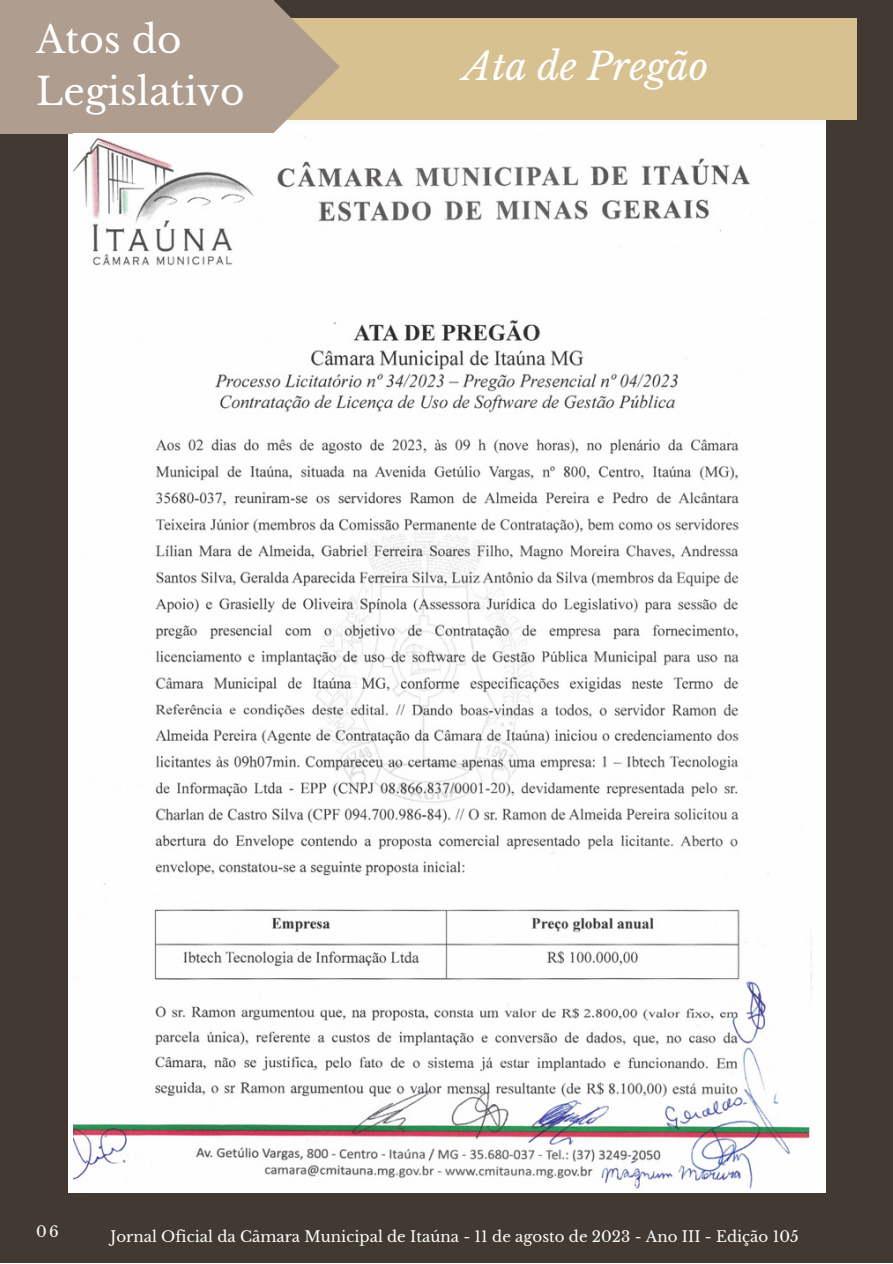
<style>
.page{position:relative;width:893px;height:1264px;background:#fff}
.page>*{position:absolute;margin:0;border:0;box-sizing:border-box;transform-origin:0 0}
.t1{font:37.5px/51.8px "Libre Baskerville";color:#fff}
.t2{font:italic 37.5px "Libre Baskerville";color:#fff}
.t3{font:15px "Libre Baskerville";color:#fff}
.t4{font:15px "Libre Baskerville";color:#fdfdfd}
</style>
<div class="page">
<div style="left:0;top:0;width:892px;height:1262px;background:#413932"></div>
<div style="left:274px;top:18px;width:583px;height:102px;background:#d7c190"></div>
<div style="left:68px;top:120px;width:757px;height:1071px;background:#fff"></div>
<svg style="left:273px;top:0;width:67px;height:133px"></svg>
<div style="left:0;top:0;width:273px;height:133px;background:#af9d90"></div>
<img style="left:73px;top:133px;width:743px;height:1059px">
<p class="t1" style="left:36px;top:14px;width:210px">Atos do<br>Legislativo</p>
<p class="t2" style="left:463px;top:43px;width:246px">Ata de Pregão</p>
<p class="t4" style="left:36px;top:1222px;width:24px">06</p>
<p class="t3" style="left:111px;top:1227px;width:689px">Jornal Oficial da Câmara Municipal de Itaúna - 11 de agosto de 2023 - Ano III - Edição 105</p>
</div>
